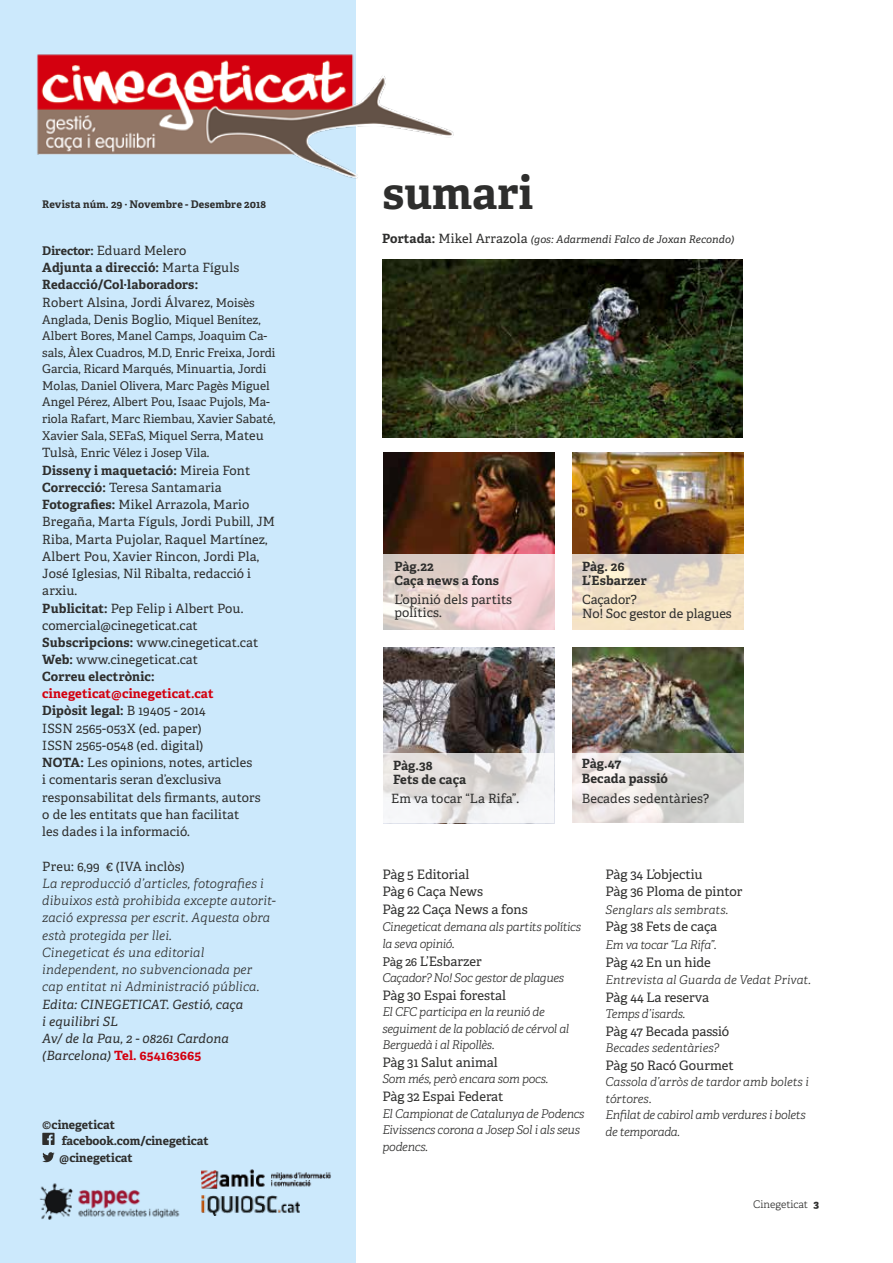
<style>
.page{position:relative;width:893px;height:1263px;background:#fff}
.page>*{position:absolute;margin:0;border:0;box-sizing:border-box;transform-origin:0 0}
.t1{font:700 45px "Adelle";color:#2e2e2d}
.t2{font:13.05px/17.5px "Adelle";letter-spacing:-.005em;color:#2e2e2d}
.t3{font:12.75px/17.2px "Adelle";letter-spacing:.01em;color:#2e2e2d}
.t4{font:italic 300 12.75px/17.2px "Adelle";letter-spacing:.01em;color:#2e2e2d}
.t5{font:italic 12.75px/17.2px "Adelle";letter-spacing:.01em;color:#2e2e2d}
.t6{font:700 12.75px/14.2px "Adelle";letter-spacing:.005em;color:#2e2e2d}
.t7{font:italic 300 12px/16.5px "Adelle";letter-spacing:-.015em;color:#2e2e2d}
.t8{font:12px/16.6px "Adelle";color:#2e2e2d}
.t9{font:700 12px/16.5px "Adelle";letter-spacing:-.005em;color:#2e2e2d}
.t10{font:italic 300 12px "Adelle";letter-spacing:.005em;color:#2e2e2d}
.t11{font:italic 300 12px "Adelle";letter-spacing:.01em;color:#2e2e2d}
.t12{font:italic 10.5px "Adelle";letter-spacing:.01em;color:#2e2e2d}
.t13{font:700 10.5px "Adelle";letter-spacing:.01em;color:#2e2e2d}
.t14{font:300 10.5px "Adelle";color:#2e2e2d}
.s1{font-weight:700;font-size:12px}
.s2{font-weight:700}
.s3{font-size:12px}
.s4{font-size:12.75px}
.s5{font-weight:700;color:#d4000f}
.s6{font-weight:700;font-style:normal;color:#d4000f}
.s7{font-weight:700;font-style:normal;font-size:12.75px}
.s8{font-style:normal;font-size:12.75px}
.s9{font-weight:800}
</style>
<div class="page">
<img style="left:383px;top:452px;width:171px;height:103px">
<div style="left:0;top:0;width:356px;height:1263px;background:#cce9fc"></div>
<svg style="left:42px;top:1133px;width:13px;height:12px"></svg>
<svg style="left:42px;top:1152px;width:13px;height:10px"></svg>
<img style="left:39px;top:1183px;width:141px;height:37px">
<img style="left:202px;top:1195px;width:97px;height:20px">
<img style="left:202px;top:1169px;width:129px;height:20px">
<img style="left:37px;top:54px;width:417px;height:125px">
<img style="left:572px;top:647px;width:172px;height:176px">
<img style="left:383px;top:647px;width:171px;height:106px">
<img style="left:382px;top:259px;width:361px;height:179px">
<img style="left:573px;top:452px;width:171px;height:103px">
<svg style="left:572px;top:555px;width:172px;height:75px;background:#eadcc5"></svg>
<svg style="left:383px;top:753px;width:171px;height:70px"></svg>
<svg style="left:573px;top:753px;width:171px;height:70px;background:#e0ddda"></svg>
<svg style="left:383px;top:555px;width:172px;height:75px;background:#ebd4d3"></svg>
<p class="t13" style="left:42px;top:197px;width:225px">Revista núm. 29 · Novembre - Desembre 2018</p>
<p class="t3" style="left:42px;top:241px;width:214px"><span class="s1">Director:</span> Eduard Melero<br><span class="s2">Adjunta a direcció:</span> Marta Fíguls<br><span class="s2">Redacció/Col·laboradors:<br></span>Robert Alsina, Jordi Álvarez, <span class="s3">Moisès</span></p>
<p class="t8" style="left:42px;top:311px;width:235px">Anglada, <span class="s4">Denis Boglio,</span> Miquel Benítez, Albert Bores, Manel Camps, Joaquim Ca&shy;sals, Àlex Cuadros, M.D, Enric Freixa, Jordi Garcia, Ricard Marqués, Minuartia, Jordi Molas, Daniel Olivera, Marc Pagès Miguel Angel Pérez, Albert Pou, Isaac Pujols, Ma&shy;riola Rafart, Marc Riembau, Xavier Sabaté, Xavier Sala, SEFaS, Miquel Serra, <span class="s4">Mateu Tulsà,</span> Enric Vélez i Josep Vila.</p>
<p class="t3" style="left:42px;top:461px;width:234px"><span class="s2">Disseny i maquetació:</span> Mireia Font<br><span class="s2">Correcció:</span> Teresa Santamaria<br><span class="s2">Fotografies:</span> Mikel Arrazola, Mario<br>Bregaña, Marta Fíguls, Jordi Pubill, JM<br>Riba, Marta Pujolar, Raquel Martínez,<br>Albert Pou, Xavier Rincon, Jordi Pla,<br>José Iglesias, Nil Ribalta, redacció i arxiu.<br><span class="s2">Publicitat:</span> Pep Felip i Albert Pou. comercial@cinegeticat.cat<br><span class="s2">Subscripcions:</span> www.cinegeticat.cat<br><span class="s2">Web:</span> www.cinegeticat.cat<br><span class="s2">Correu electrònic:</span></p>
<p class="t3" style="left:42px;top:684px;width:220px"><span class="s5">cinegeticat@cinegeticat.cat<br></span><span class="s2">Dipòsit legal:</span> B 19405 - 2014<br>ISSN 2565-053X (ed. paper)<br>ISSN 2565-0548 (ed. digital)<br><span class="s2">NOTA:</span> Les opinions, notes, articles<br>i comentaris seran d’exclusiva responsabilitat dels firmants, autors o de les entitats que han facilitat<br>les dades i la informació.</p>
<p class="t3" style="left:42px;top:857px;width:144px">Preu: 6,99 € (IVA inclòs)</p>
<p class="t4" style="left:42px;top:874px;width:235px">La reproducció d’articles, fotografies i dibuixos està prohibida excepte autorit&shy;zació expressa per escrit. Aquesta obra està protegida per llei.<br>Cinegeticat és una editorial independent, no subvencionada per cap entitat ni Administració pública.</p>
<p class="t5" style="left:42px;top:995px;width:202px">Edita: CINEGETICAT. Gestió, caça i equilibri SL<br>Av/ de la Pau, 2 - 08261 Cardona (Barcelona) <span class="s6">Tel. 654163665</span></p>
<p class="t9" style="left:59px;top:1116px;width:151px;text-indent:-17px">©cinegeticat facebook.com/cinegeticat @cinegeticat</p>
<h1 class="t1" style="left:382px;top:160px;width:152px">sumari</h1>
<p class="t12" style="left:382px;top:232px;width:354px"><span class="s7">Portada:</span> <span class="s8">Mikel Arrazola</span> (gos: Adarmendi Falco de Joxan Recondo)</p>
<p class="t6" style="left:394px;top:558px;width:106px">Pàg.22<br>Caça news a fons</p>
<p class="t3" style="left:394px;top:592px;width:119px;line-height:13.5px">L’opinió dels partits polítics.</p>
<p class="t6" style="left:582px;top:558px;width:66px">Pàg. 26<br>L’Esbarzer</p>
<p class="t3" style="left:582px;top:593px;width:151px;line-height:13.5px">Caçador?<br>No! Soc gestor de plagues</p>
<p class="t6" style="left:393px;top:758px;width:75px">Pàg.38<br>Fets de caça</p>
<p class="t6" style="left:582px;top:756px;width:88px">Pàg.47<br>Becada passió</p>
<p class="t3" style="left:391px;top:789px;width:130px">Em va tocar “La Rifa”.</p>
<p class="t3" style="left:582px;top:789px;width:129px">Becades sedentàries?</p>
<p class="t2" style="left:382px;top:865px;width:147px">Pàg 5 Editorial<br>Pàg 6 Caça News<br>Pàg 22 Caça News a fons</p>
<p class="t7" style="left:382px;top:917px;width:200px;line-height:17.5px">Cinegeticat demana als partits polítics la seva opinió.</p>
<p class="t2" style="left:382px;top:952px;width:101px"><span class="s3">Pàg 26</span> L’Esbarzer</p>
<p class="t7" style="left:382px;top:969px;width:183px">Caçador? No! Soc gestor de plagues</p>
<p class="t2" style="left:382px;top:986px;width:125px">Pàg 30 Espai forestal</p>
<p class="t7" style="left:382px;top:1003px;width:188px">El CFC participa en la reunió de seguiment de la població de cérvol al<br>Berguedà i al Ripollès.</p>
<p class="t2" style="left:382px;top:1053px;width:117px">Pàg 31 Salut animal</p>
<p class="t7" style="left:382px;top:1070px;width:167px">Som més, però encara som pocs.</p>
<p class="t2" style="left:382px;top:1087px;width:123px">Pàg 32 Espai Federat</p>
<p class="t7" style="left:382px;top:1104px;width:204px">El Campionat de Catalunya de Podencs<br>Eivissencs corona a Josep Sol i als seus podencs.</p>
<p class="t2" style="left:606px;top:864px;width:138px">Pàg 34 L’objectiu<br>Pàg 36 Ploma de pintor</p>
<p class="t11" style="left:606px;top:901px;width:124px">Senglars als sembrats.</p>
<p class="t2" style="left:606px;top:917px;width:113px">Pàg 38 Fets de caça</p>
<p class="t7" style="left:606px;top:936px;width:112px">Em va tocar “La Rifa”.</p>
<p class="t2" style="left:606px;top:952px;width:107px">Pàg 42 En un hide</p>
<p class="t10" style="left:606px;top:971px;width:207px">Entrevista al Guarda de Vedat Privat.</p>
<p class="t2" style="left:606px;top:988px;width:105px">Pàg 44 La reserva</p>
<p class="t7" style="left:606px;top:1005px;width:81px">Temps d’isards.</p>
<p class="t2" style="left:606px;top:1022px;width:125px">Pàg 47 Becada passió</p>
<p class="t7" style="left:606px;top:1039px;width:115px">Becades sedentàries?</p>
<p class="t2" style="left:606px;top:1056px;width:130px">Pàg 50 Racó Gourmet</p>
<p class="t7" style="left:606px;top:1073px;width:205px">Cassola d’arròs de tardor amb bolets i tórtores.<br>Enfilat de cabirol amb verdures i bolets de temporada.</p>
<p class="t14" style="left:753px;top:1197px;width:67px">Cinegeticat <span class="s9">3</span></p>
</div>
